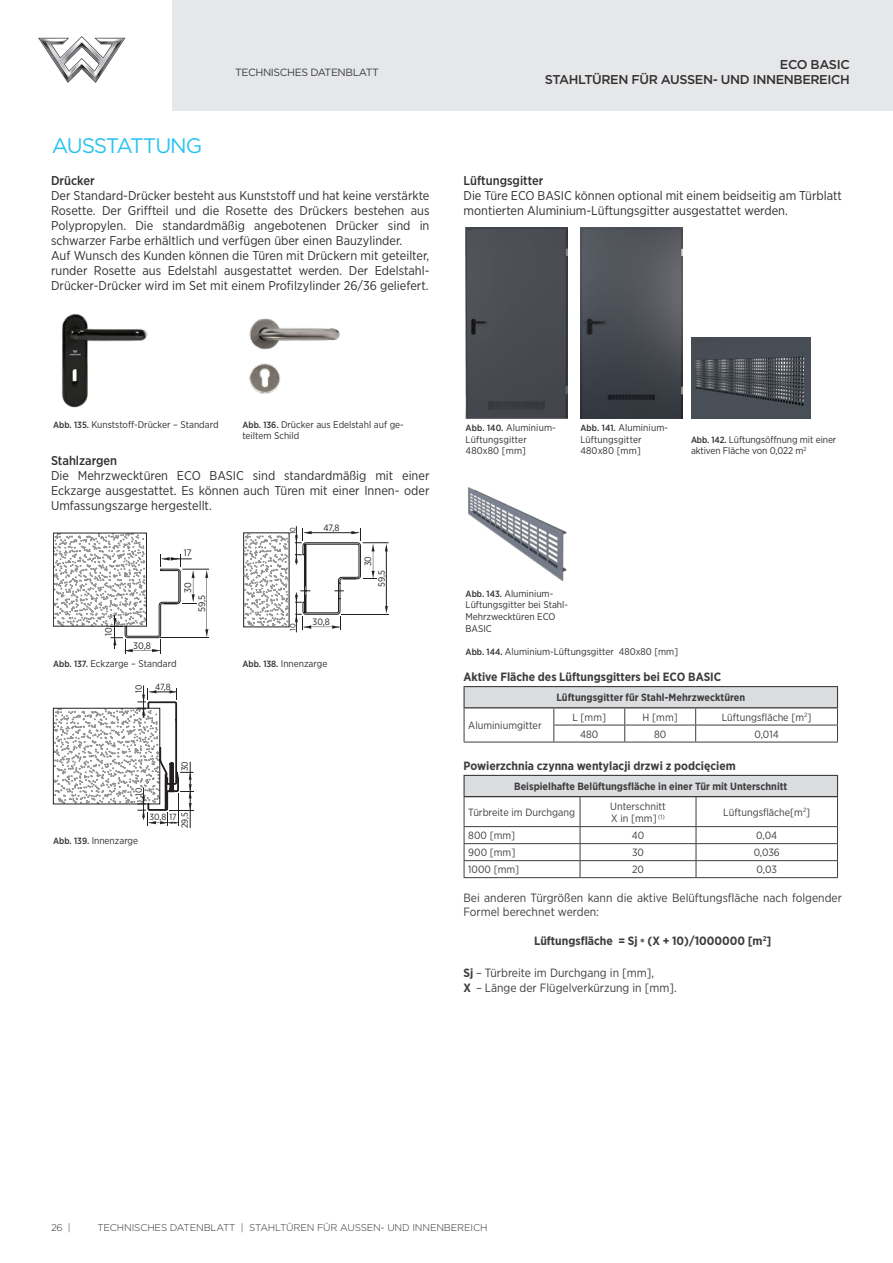
<style>
.page{position:relative;width:893px;height:1263px;background:#fff}
.page>*{position:absolute;margin:0;border:0;box-sizing:border-box;transform-origin:0 0}
.Page_header{font:21px "Gotham";letter-spacing:-.055em;color:#29c3f0}
.t1{font:12.75px/15px "Gotham Narrow";color:#312f30;text-align:justify}
.t2{font:500 12.75px/15.3px "Gotham";letter-spacing:-.03em;color:#312f30;text-align:right}
.t3{font:500 12.75px "Gotham Narrow";color:#312f30}
.Styl_główny_-_opisowy{font:12px/14.4px "Gotham Narrow";color:#3e3e3f}
.Styl_główny_-_opisowy-2{font:700 12px "Gotham Narrow";color:#3e3e3f}
.Tabela_cenowa_-_cialo{font:10.5px/12.6px "Gotham Narrow";color:#3e3e3f}
.Tabela_cenowa_-_naglowek{font:700 10.5px "Gotham Narrow";color:#3e3e3f}
.Tabela_cenowa_-_lewa{font:10.5px "Gotham Narrow";color:#3e3e3f}
.t4{font:10.5px "Gotham";letter-spacing:-.04em;color:#3e3e3f}
.t5{font:9.75px/11.7px "Gotham Narrow";color:#312f30}
.t6{font:300 9.75px "Gotham";letter-spacing:-.015em;color:#312f30}
.t7{font:9.45px "Gotham Narrow";color:#231f20}
.t8{font:9.15px "Gotham Narrow";letter-spacing:-.005em;color:#231f20}
.t9{font:8.85px "Gotham Narrow";color:#231f20}
.t10{font:7.65px "Gotham Narrow";color:#231f20}
.s1{font-weight:500;font-size:9px}
.s2{font-weight:700}
</style>
<div class="page">
<div style="left:172px;top:0;width:721px;height:111px;background:#e6e7e9"></div>
<svg style="left:38px;top:36px;width:87px;height:47px"></svg>
<img style="left:61px;top:314px;width:87px;height:94px">
<img style="left:249px;top:318px;width:91px;height:76px">
<svg style="left:53px;top:533px;width:156px;height:121px"></svg>
<hr style="left:296px;top:593px;width:1px;height:39px;background:#231f20">
<hr style="left:296px;top:526px;width:1px;height:38px;background:#231f20">
<svg style="left:295px;top:528px;width:94px;height:102px"></svg>
<svg style="left:243px;top:533px;width:46px;height:94px"></svg>
<svg style="left:53px;top:685px;width:140px;height:143px"></svg>
<img style="left:466px;top:227px;width:102px;height:192px">
<img style="left:580px;top:227px;width:102px;height:192px">
<img style="left:691px;top:338px;width:119px;height:81px">
<img style="left:468px;top:487px;width:99px;height:94px">
<hr style="left:463px;top:686px;width:91px;height:1px;background:#3e3e3f">
<hr style="left:463px;top:687px;width:2px;height:20px;background:#3e3e3f">
<hr style="left:554px;top:686px;width:71px;height:1px;background:#3e3e3f">
<hr style="left:625px;top:686px;width:71px;height:1px;background:#3e3e3f">
<hr style="left:696px;top:686px;width:142px;height:1px;background:#3e3e3f">
<hr style="left:463px;top:707px;width:91px;height:1px;background:#231f20">
<hr style="left:464px;top:742px;width:90px;height:1px;background:#3e3e3f">
<hr style="left:554px;top:742px;width:71px;height:1px;background:#3e3e3f">
<hr style="left:625px;top:742px;width:71px;height:1px;background:#3e3e3f">
<hr style="left:696px;top:742px;width:142px;height:1px;background:#3e3e3f">
<svg style="left:464px;top:687px;width:374px;height:55px"></svg>
<hr style="left:463px;top:775px;width:117px;height:1px;background:#3e3e3f">
<hr style="left:463px;top:776px;width:2px;height:20px;background:#3e3e3f">
<hr style="left:580px;top:775px;width:116px;height:1px;background:#3e3e3f">
<hr style="left:696px;top:775px;width:142px;height:1px;background:#3e3e3f">
<hr style="left:463px;top:796px;width:117px;height:1px;background:#231f20">
<svg style="left:464px;top:776px;width:374px;height:102px"></svg>
<p class="t4" style="left:235px;top:66px;width:145px">TECHNISCHES DATENBLATT</p>
<p class="t2" style="left:545px;top:57px;width:306px">ECO BASIC<br>STAHLTÜREN FÜR AUSSEN- UND INNENBEREICH</p>
<p class="Page_header" style="left:52px;top:132px;width:152px">AUSSTATTUNG</p>
<p class="t3" style="left:51px;top:172px;width:45px">Drücker</p>
<p class="t1" style="left:51px;top:188px;width:380px">Der Standard-Drücker besteht aus Kunststoff und hat keine verstärkte Rosette. Der Griffteil und die Rosette des Drückers bestehen aus Polypropylen. Die standardmäßig angebotenen Drücker sind in schwarzer Farbe erhältlich und verfügen über einen Bauzylinder.</p>
<p class="t1" style="left:51px;top:248px;width:380px">Auf Wunsch des Kunden können die Türen mit Drückern mit geteilter, runder Rosette aus Edelstahl ausgestattet werden. Der Edelstahl-Drücker-Drücker wird im Set mit einem Profilzylinder 26/36 geliefert.</p>
<p class="t3" style="left:463px;top:172px;width:81px">Lüftungsgitter</p>
<p class="t1" style="left:463px;top:188px;width:380px">Die Türe ECO BASIC können optional mit einem beidseitig am Türblatt montierten Aluminium-Lüftungsgitter ausgestattet werden.</p>
<p class="t5" style="left:53px;top:418px;width:167px"><span class="s1">Abb. 135.</span> Kunststoff-Drücker – Standard</p>
<p class="t5" style="left:242px;top:418px;width:163px"><span class="s1">Abb. 136.</span> Drücker aus Edelstahl auf ge&shy;teiltem Schild</p>
<p class="t3" style="left:51px;top:453px;width:68px">Stahlzargen</p>
<p class="t1" style="left:51px;top:468px;width:380px">Die Mehrzwecktüren ECO BASIC sind standardmäßig mit einer Eckzarge ausgestattet. Es können auch Türen mit einer Innen- oder Umfassungszarge hergestellt.</p>
<p class="t7" style="left:184px;top:547px;width:9px">17</p>
<p class="t8" style="left:324px;top:522px;width:17px">47,8</p>
<p class="t10" style="left:288px;top:534px;width:9px;rotate:-90deg">10</p>
<p class="t8" style="left:362px;top:566px;width:12px;rotate:-90deg">30</p>
<p class="t7" style="left:182px;top:593px;width:12px;rotate:-90deg">30</p>
<p class="t7" style="left:103px;top:636px;width:10px;rotate:-90deg">10</p>
<p class="t7" style="left:133px;top:639px;width:19px">30,8</p>
<p class="t7" style="left:196px;top:612px;width:19px;rotate:-90deg">59,5</p>
<p class="t10" style="left:288px;top:631px;width:9px;rotate:-90deg">10</p>
<p class="t8" style="left:313px;top:616px;width:19px">30,8</p>
<p class="t5" style="left:53px;top:657px;width:125px"><span class="s1">Abb. 137.</span> Eckzarge – Standard</p>
<p class="t5" style="left:242px;top:657px;width:86px"><span class="s1">Abb. 138.</span> Innenzarge</p>
<p class="t9" style="left:155px;top:682px;width:17px">47,8</p>
<p class="t9" style="left:133px;top:693px;width:10px;rotate:-90deg">10</p>
<p class="t9" style="left:133px;top:796px;width:10px;rotate:-90deg">10</p>
<p class="t5" style="left:53px;top:834px;width:86px"><span class="s1">Abb. 139.</span> Innenzarge</p>
<p class="t9" style="left:179px;top:771px;width:12px;rotate:-90deg">30</p>
<p class="t9" style="left:179px;top:828px;width:18px;rotate:-90deg">29,5</p>
<p class="t9" style="left:150px;top:812px;width:29px">30,8 17</p>
<p class="t8" style="left:376px;top:587px;width:18px;rotate:-90deg">59,5</p>
<p class="t5" style="left:466px;top:421px;width:92px"><span class="s1">Abb. 140.</span> Aluminium-<br>Lüftungsgitter<br>480x80 [mm]</p>
<p class="t5" style="left:580px;top:421px;width:89px"><span class="s1">Abb. 141.</span> Aluminium-<br>Lüftungsgitter<br>480x80 [mm]</p>
<p class="t5" style="left:691px;top:433px;width:147px"><span class="s1">Abb. 142.</span> Lüftungsöffnung mit einer aktiven Fläche von 0,022 m<sup>2</sup></p>
<p class="t5" style="left:466px;top:587px;width:104px"><span class="s1">Abb. 143.</span> Aluminium-<br>Lüftungsgitter bei Stahl-<br>Mehrzwecktüren ECO<br>BASIC</p>
<p class="t5" style="left:466px;top:646px;width:214px"><span class="s1">Abb. 144.</span> Aluminium-Lüftungsgitter 480x80 [mm]</p>
<p class="Styl_główny_-_opisowy-2" style="left:463px;top:669px;width:259px">Aktive Fläche des Lüftungsgitters bei ECO BASIC</p>
<p class="Tabela_cenowa_-_naglowek" style="left:556px;top:691px;width:190px">Lüftungsgitter für Stahl-Mehrzwecktüren</p>
<p class="Tabela_cenowa_-_lewa" style="left:468px;top:719px;width:75px">Aluminiumgitter</p>
<p class="Tabela_cenowa_-_cialo" style="left:572px;top:710px;width:35px">L [mm]</p>
<p class="Tabela_cenowa_-_cialo" style="left:643px;top:710px;width:37px">H [mm]</p>
<p class="Tabela_cenowa_-_cialo" style="left:722px;top:710px;width:91px">Lüftungsfläche [m<sup>2</sup>]</p>
<p class="Tabela_cenowa_-_cialo" style="left:580px;top:727px;width:20px">480</p>
<p class="Tabela_cenowa_-_cialo" style="left:654px;top:727px;width:14px">80</p>
<p class="Tabela_cenowa_-_cialo" style="left:754px;top:727px;width:26px">0,014</p>
<p class="Styl_główny_-_opisowy-2" style="left:463px;top:758px;width:274px">Powierzchnia czynna wentylacji drzwi z podcięciem</p>
<p class="Tabela_cenowa_-_naglowek" style="left:514px;top:780px;width:275px">Beispielhafte Belüftungsfläche in einer Tür mit Unterschnitt</p>
<p class="Tabela_cenowa_-_lewa" style="left:468px;top:806px;width:108px">Türbreite im Durchgang</p>
<p class="Tabela_cenowa_-_cialo" style="left:610px;top:799px;width:57px">Unterschnitt<br>X in [mm] <sup>(1)</sup></p>
<p class="Tabela_cenowa_-_cialo" style="left:723px;top:806px;width:88px">Lüftungsfläche[m<sup>2</sup>]</p>
<p class="Tabela_cenowa_-_lewa" style="left:468px;top:829px;width:48px">800 [mm]</p>
<p class="Tabela_cenowa_-_cialo" style="left:632px;top:829px;width:14px">40</p>
<p class="Tabela_cenowa_-_cialo" style="left:756px;top:829px;width:22px">0,04</p>
<p class="Tabela_cenowa_-_lewa" style="left:468px;top:846px;width:49px">900 [mm]</p>
<p class="Tabela_cenowa_-_cialo" style="left:632px;top:846px;width:13px">30</p>
<p class="Tabela_cenowa_-_cialo" style="left:754px;top:846px;width:28px">0,036</p>
<p class="Tabela_cenowa_-_lewa" style="left:468px;top:863px;width:52px">1000 [mm]</p>
<p class="Tabela_cenowa_-_cialo" style="left:632px;top:863px;width:13px">20</p>
<p class="Tabela_cenowa_-_cialo" style="left:757px;top:863px;width:22px">0,03</p>
<p class="Styl_główny_-_opisowy" style="left:463px;top:890px;width:380px">Bei anderen Türgrößen kann die aktive Belüftungsfläche nach folgender<br>Formel berechnet werden:</p>
<p class="Styl_główny_-_opisowy-2" style="left:534px;top:933px;width:239px">Lüftungsfläche = Sj * (X + 10)/1000000 [m<sup>2</sup>]</p>
<p class="Styl_główny_-_opisowy" style="left:463px;top:966px;width:192px"><span class="s2">Sj</span> – Türbreite im Durchgang in [mm],</p>
<p class="Styl_główny_-_opisowy" style="left:463px;top:980px;width:215px"><span class="s2">X</span> – Länge der Flügelverkürzung in [mm].</p>
<p class="t6" style="left:51px;top:1221px;width:21px">26 |</p>
<p class="t6" style="left:97px;top:1221px;width:392px">TECHNISCHES DATENBLATT | STAHLTÜREN FÜR AUSSEN- UND INNENBEREICH</p>
</div>
